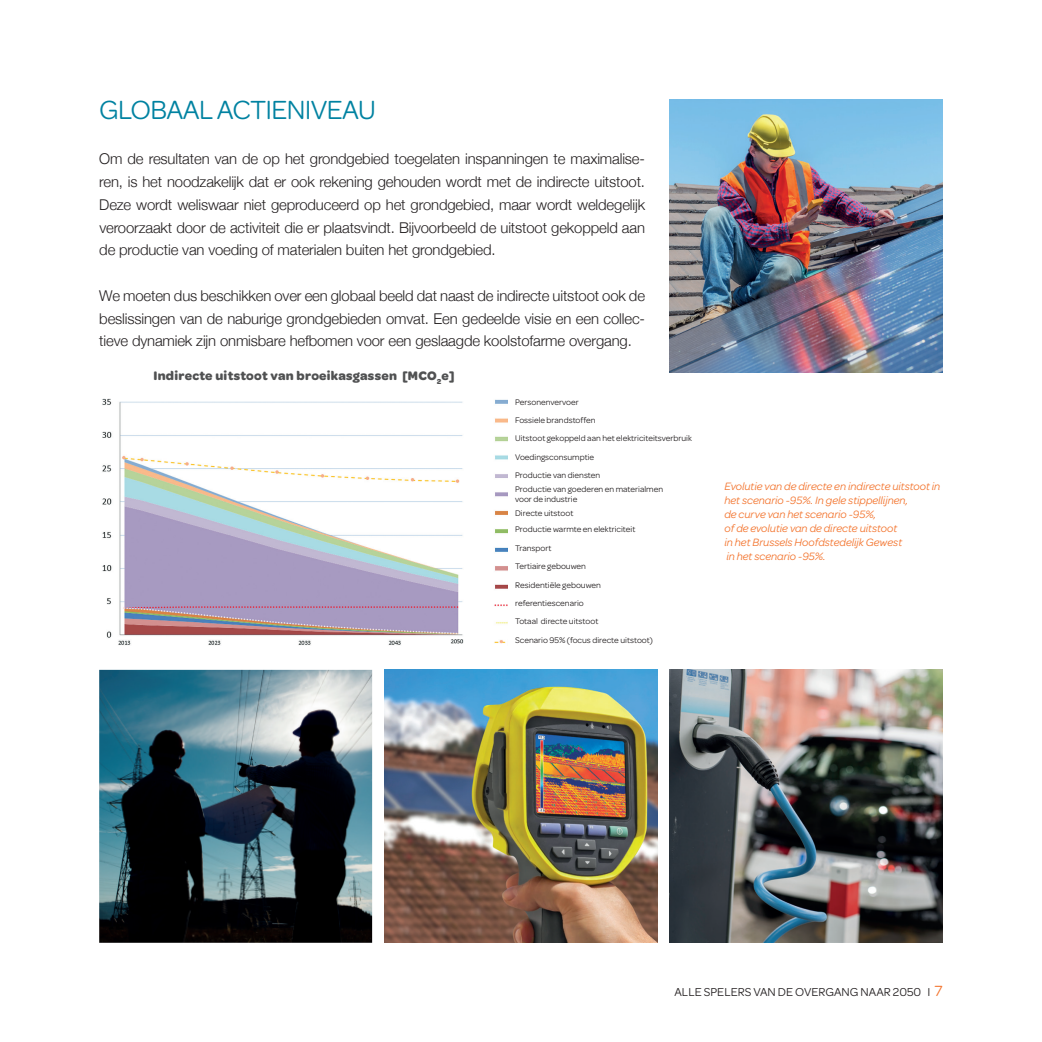
<style>
.page{position:relative;width:1042px;height:1042px;background:#fff}
.page>*{position:absolute;margin:0;border:0;box-sizing:border-box;transform-origin:0 0}
.t1{font:28px "Omnes";letter-spacing:-.025em;color:#0082a1}
.t2{font:300 14.88px/22.8px "Helvetica Neue";letter-spacing:-.01em;color:#231f20;text-align:justify}
.t3{font:700 13.12px "Omnes";letter-spacing:.02em;color:#505152}
.t4{font:12.25px "Omnes";color:#231f20}
.t5{font:italic 11.38px/14px "Omnes";color:#f3732c}
.t6{font:8.75px/18.4px "Omnes";color:#231f20}
.s1{font-size:15.75px;color:#f3732c}
</style>
<div class="page">
<img style="left:102px;top:398px;width:405px;height:247px">
<img style="left:670px;top:670px;width:273px;height:273px">
<img style="left:384px;top:670px;width:273px;height:273px">
<img style="left:99px;top:670px;width:273px;height:273px">
<img style="left:670px;top:99px;width:273px;height:273px">
<h1 class="t1" style="left:99px;top:91px;width:278px">GLOBAAL ACTIENIVEAU</h1>
<p class="t2" style="left:99px;top:147px;width:547px">Om de resultaten van de op het grondgebied toegelaten inspanningen te maximalise&shy;ren, is het noodzakelijk dat er ook rekening gehouden wordt met de indirecte uitstoot.<br>Deze wordt weliswaar niet geproduceerd op het grondgebied, maar wordt weldegelijk veroorzaakt door de activiteit die er plaatsvindt. Bijvoorbeeld de uitstoot gekoppeld aan de productie van voeding of materialen buiten het grondgebied.</p>
<p class="t2" style="left:99px;top:283px;width:547px;text-align:left">We moeten dus beschikken over een globaal beeld dat naast de indirecte uitstoot ook de beslissingen van de naburige grondgebieden omvat. Een gedeelde visie en een collec&shy;tieve dynamiek zijn onmisbare hefbomen voor een geslaagde koolstofarme overgang.</p>
<p class="t3" style="left:153px;top:366px;width:303px">Indirecte uitstoot van broeikasgassen [MCO<sub>2</sub>e]</p>
<p class="t6" style="left:515px;top:392px;width:178px">Personenvervoer<br>Fossiele brandstoffen<br>Uitstoot gekoppeld aan het elektriciteitsverbruik<br>Voedingsconsumptie<br>Productie van diensten</p>
<p class="t6" style="left:515px;top:483px;width:150px;line-height:10.5px">Productie van goederen en materialmen voor de industrie</p>
<p class="t6" style="left:515px;top:505px;width:122px;line-height:15.8px">Directe uitstoot<br>Productie warmte en elektriciteit</p>
<p class="t6" style="left:515px;top:538px;width:139px">Transport<br>Tertiaire gebouwen<br>Residentiële gebouwen referentiescenario<br>Totaal directe uitstoot<br>Scenario 95% (focus directe uitstoot)</p>
<p class="t5" style="left:724px;top:478px;width:217px">Evolutie van de directe en indirecte uitstoot in het scenario -95%. In gele stippellijnen,<br>de curve van het scenario -95%,<br>of de evolutie van de directe uitstoot<br>in het Brussels Hoofdstedelijk Gewest<br>in het scenario -95%.</p>
<p class="t4" style="left:674px;top:983px;width:270px">ALLE SPELERS VAN DE OVERGANG NAAR 2050 I <span class="s1">7</span></p>
</div>
